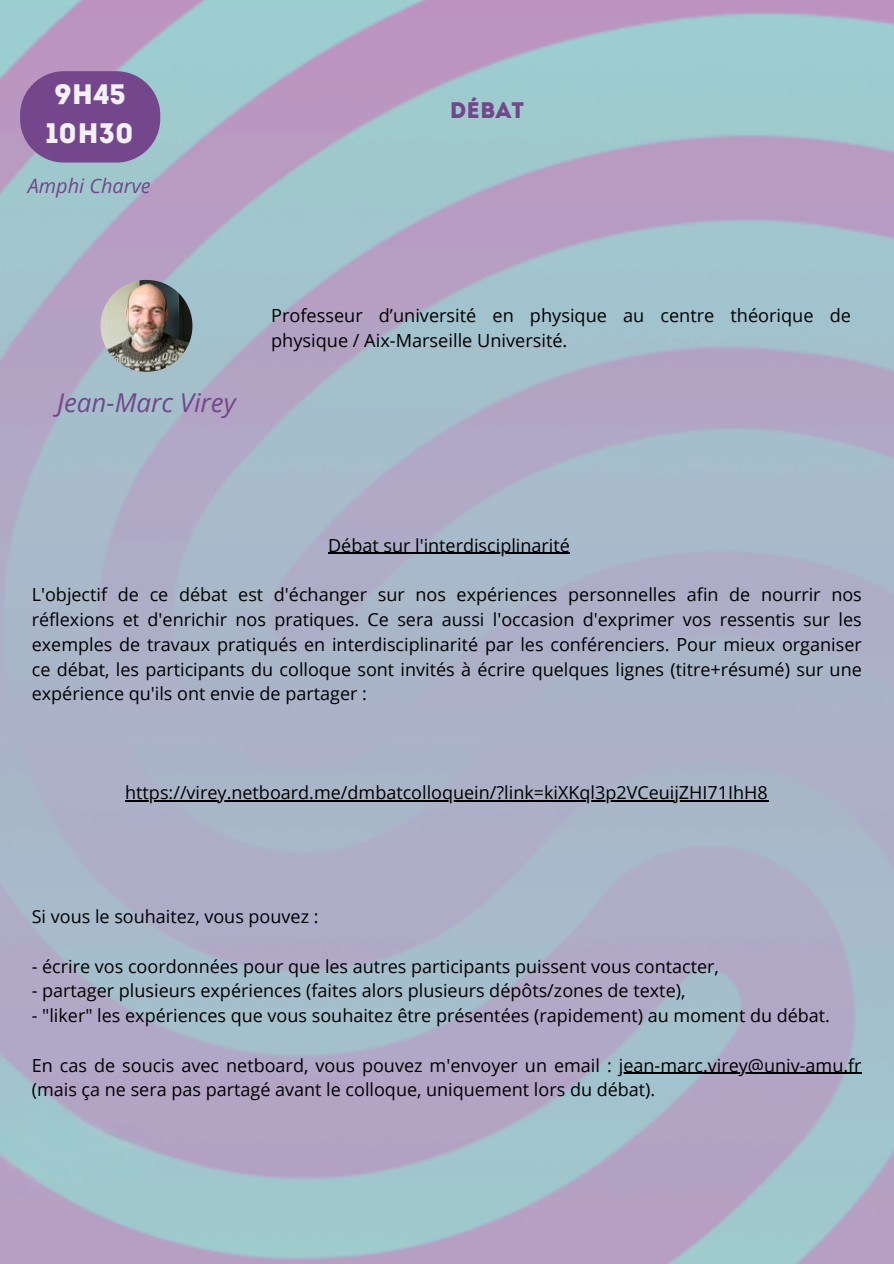
<style>
.page{position:relative;width:894px;height:1264px;background:#fff}
.page>*{position:absolute;margin:0;border:0;box-sizing:border-box;transform-origin:0 0}
.t1{font:28.2px/39.3px "Intro";color:#f2f2f6}
.t2{font:italic 25.95px "Open Sans";color:#74468b}
.t3{font:22.5px "Intro";color:#74468b}
.t4{font:italic 19.95px "Open Sans";color:#74468b}
.t5{font:18.15px/24.8px "Open Sans";color:#000}
.t6{font:18px/24.8px "Open Sans";color:#000;text-align:justify}
</style>
<div class="page">
<img style="left:0;top:0;width:893px;height:1263px">
<hr style="left:328px;top:553px;width:242px;height:1px;background:#000">
<hr style="left:125px;top:800px;width:643px;height:1px;background:#000">
<hr style="left:618px;top:1072px;width:243px;height:1px;background:#000">
<img style="left:100px;top:280px;width:92px;height:92px;border-radius:50%">
<div style="left:20px;top:71px;width:140px;height:92px;background:#74468b;border-radius:44px"></div>
<h1 class="t1" style="left:46px;top:77px;width:89px">9H45<br>10H30</h1>
<p class="t4" style="left:28px;top:172px;width:124px">Amphi Charve</p>
<p class="t3" style="left:450px;top:101px;width:76px">Débat</p>
<p class="t2" style="left:57px;top:384px;width:180px">Jean-Marc Virey</p>
<p class="t5" style="left:271px;top:302px;width:581px">Professeur d’université en physique au centre théorique de physique / Aix-Marseille Université.</p>
<h3 class="t6" style="left:328px;top:532px;width:243px">Débat sur l'interdisciplinarité</h3>
<h3 class="t6" style="left:32px;top:582px;width:831px">L'objectif de ce débat est d'échanger sur nos expériences personnelles afin de nourrir nos</h3>
<p class="t6" style="left:32px;top:606px;width:831px">réflexions et d'enrichir nos pratiques. Ce sera aussi l'occasion d'exprimer vos ressentis sur les exemples de travaux pratiqués en interdisciplinarité par les conférenciers. Pour mieux organiser ce débat, les participants du colloque sont invités à écrire quelques lignes (titre+résumé) sur une expérience qu'ils ont envie de partager :</p>
<p class="t6" style="left:125px;top:780px;width:643px">https://virey.netboard.me/dmbatcolloquein/?link=kiXKql3p2VCeuijZHI71IhH8</p>
<p class="t6" style="left:32px;top:903px;width:288px">Si vous le souhaitez, vous pouvez :</p>
<h2 class="t6" style="left:32px;top:953px;width:688px">- écrire vos coordonnées pour que les autres participants puissent vous contacter,</h2>
<p class="t6" style="left:32px;top:978px;width:655px">- partager plusieurs expériences (faites alors plusieurs dépôts/zones de texte),</p>
<p class="t6" style="left:32px;top:1002px;width:799px">- "liker" les expériences que vous souhaitez être présentées (rapidement) au moment du débat.</p>
<p class="t6" style="left:32px;top:1052px;width:831px">En cas de soucis avec netboard, vous pouvez m'envoyer un email : jean-marc.virey@univ-amu.fr</p>
<p class="t6" style="left:32px;top:1077px;width:625px">(mais ça ne sera pas partagé avant le colloque, uniquement lors du débat).</p>
</div>
